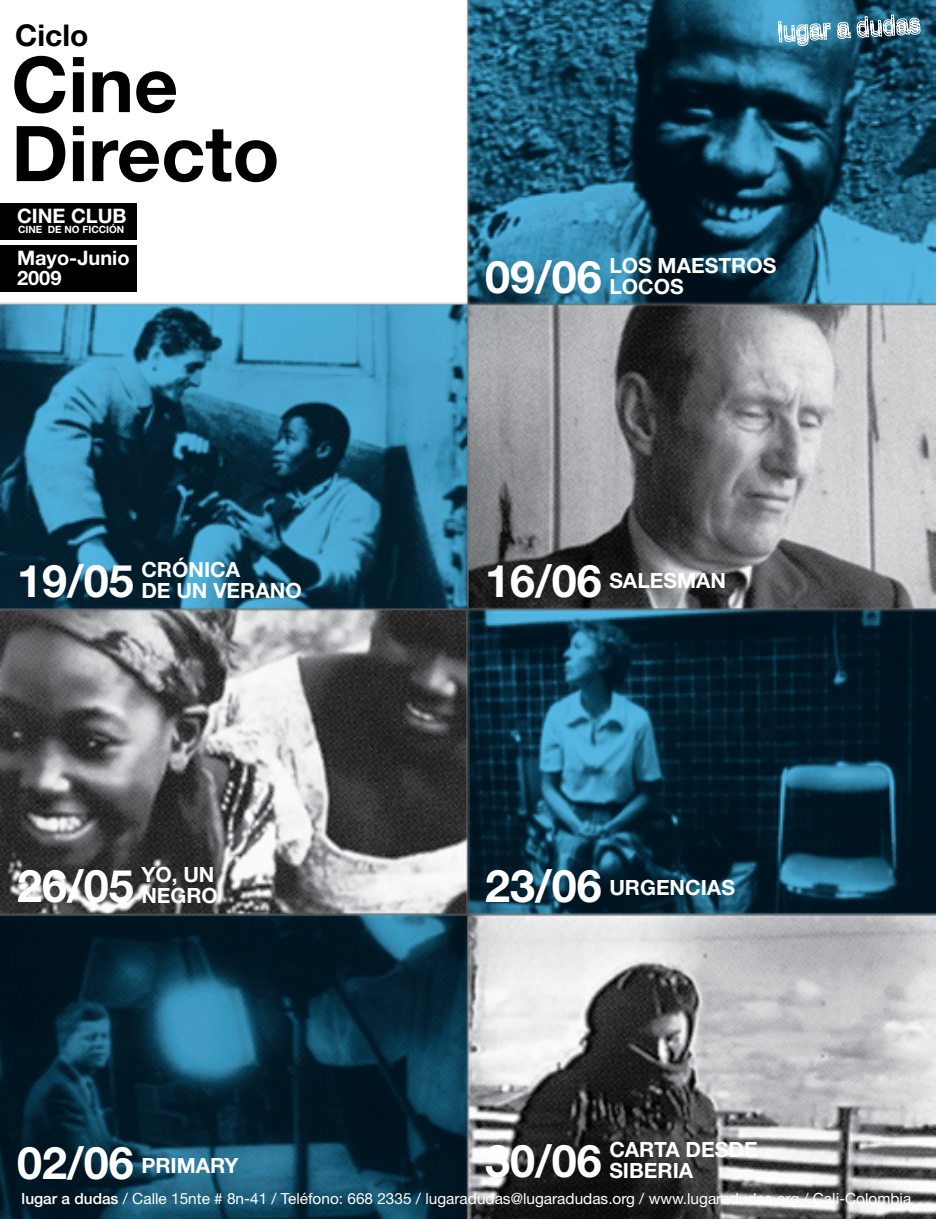
<style>
.page{position:relative;width:936px;height:1219px;background:#fff}
.page>*{position:absolute;margin:0;border:0;box-sizing:border-box;transform-origin:0 0}
.t1{font:700 77px/69px "Helvetica Neue LT Std";color:#000}
.t2{font:700 45px "Helvetica Neue LT Std";color:#fff}
.t3{font:700 30px "Helvetica Neue LT Std";color:#000}
.t4{font:700 21px/21px "Helvetica Neue LT Std";color:#fff}
.t5{font:700 20px/20px "Helvetica Neue LT Std";color:#fff}
.t6{font:15.4px "Helvetica Neue LT Std";color:#fff}
.t7{font:700 10px "Helvetica Neue LT Std";color:#fff}
.s1{font-size:45px}
.s2{font-weight:500}
</style>
<div class="page">
<img style="left:0;top:0;width:935px;height:1219px">
<svg style="left:777px;top:7px;width:143px;height:39px;background:#5a8ea5"></svg>
<div style="left:0;top:203px;width:137px;height:36px;background:#000"></div>
<div style="left:0;top:246px;width:137px;height:46px;background:#000"></div>
<h3 class="t3" style="left:15px;top:17px;width:75px">Ciclo</h3>
<h1 class="t1" style="left:11px;top:48px;width:270px">Cine<br>Directo</h1>
<p class="t5" style="left:17px;top:205px;width:111px">CINE CLUB</p>
<p class="t7" style="left:18px;top:223px;width:108px">CINE DE NO FICCIÓN</p>
<p class="t5" style="left:17px;top:247px;width:114px">Mayo-Junio<br>2009</p>
<p class="t4" style="left:609px;top:255px;width:168px;text-indent:-124px"><span class="s1">09/06</span> LOS MAESTROS<br>LOCOS</p>
<p class="t4" style="left:141px;top:559px;width:162px;text-indent:-124px"><span class="s1">19/05</span> CRÓNICA<br>DE UN VERANO</p>
<p class="t4" style="left:485px;top:570px;width:242px"><span class="s1">16/06</span> SALESMAN</p>
<h2 class="t2" style="left:17px;top:858px;width:199px">26/05 <sup>YO,</sup> <sup>UN</sup></h2>
<p class="t4" style="left:141px;top:885px;width:78px">NEGRO</p>
<p class="t4" style="left:485px;top:876px;width:251px"><span class="s1">23/06</span> URGENCIAS</p>
<p class="t4" style="left:485px;top:1139px;width:274px"><span class="s1">30/06</span> CARTA DESDE</p>
<p class="t4" style="left:17px;top:1154px;width:223px"><span class="s1">02/06</span> PRIMARY</p>
<p class="t4" style="left:609px;top:1160px;width:85px">SIBERIA</p>
<p class="t6" style="left:22px;top:1190px;width:891px"><span class="s2">lugar a dudas</span> / Calle 15nte # 8n-41 / Teléfono: 668 2335 / lugaradudas@lugaradudas.org / www.lugaradudas.org / Cali-Colombia</p>
</div>
